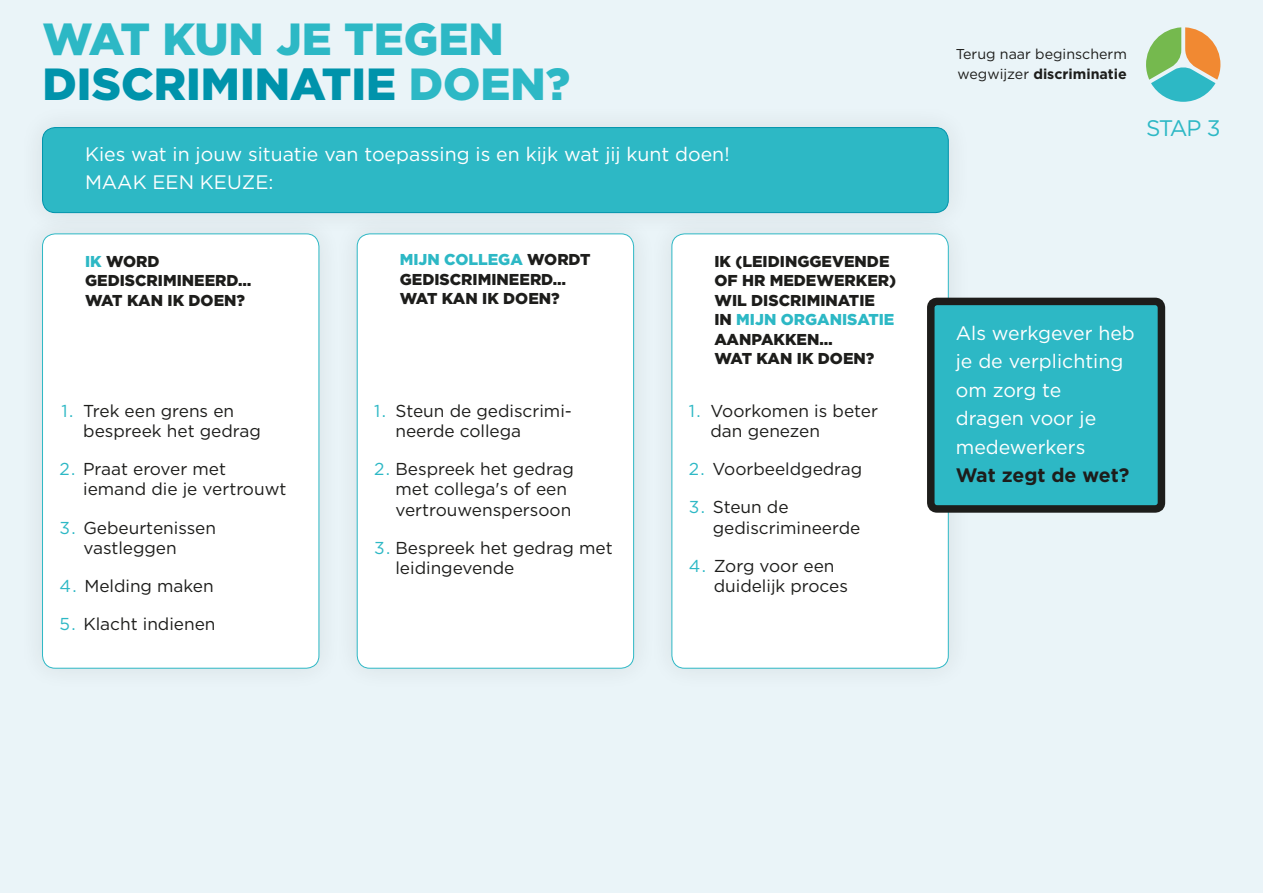
<style>
.page{position:relative;width:1263px;height:893px;background:#eaf4f8}
.page>*{position:absolute;margin:0;border:0;box-sizing:border-box;transform-origin:0 0}
.t1{font:900 45px/45px "Gotham";color:#2db8c5}
.t2{font:22.5px "Gotham";color:#2db8c5}
.t3{font:19.5px/28.5px "Gotham";color:#fff}
.t4{font:700 19.5px "Gotham";letter-spacing:-.005em;color:#1d1d1b}
.t5{font:17.25px/20.2px "Gotham";color:#1d1d1b}
.t6{font:900 15.75px/19.5px "Gotham";color:#1d1d1b}
.t7{font:14.25px/19.5px "Gotham";color:#1d1d1b}
.s1{color:#0093ab}
.s2{color:#2db8c5}
.s3{font-weight:700}
</style>
<div class="page">
<svg style="left:1146px;top:27px;width:74px;height:75px"></svg>
<div style="left:43px;top:128px;width:905px;height:85px;background:#2db8c5;border-radius:13px"></div>
<div style="left:42px;top:127px;width:907px;height:86px;border:1px solid #0093ab;border-radius:13px"></div>
<div style="left:18px;top:210px;width:325px;height:482px;background:#e5eff3"></div>
<div style="left:43px;top:234px;width:276px;height:434px;background:#fff;border-radius:13px"></div>
<div style="left:42px;top:233px;width:277px;height:436px;border:1px solid #2db8c5;border-radius:13px"></div>
<div style="left:333px;top:210px;width:325px;height:482px;background:#1d1d1b;opacity:.1"></div>
<div style="left:357px;top:234px;width:277px;height:434px;background:#fff;border-radius:13px"></div>
<div style="left:357px;top:233px;width:277px;height:436px;border:1px solid #2db8c5;border-radius:13px"></div>
<div style="left:647px;top:210px;width:326px;height:482px;background:#1d1d1b;opacity:.1"></div>
<div style="left:672px;top:234px;width:276px;height:434px;background:#fff;border-radius:13px"></div>
<div style="left:931px;top:301px;width:230px;height:208px;background:#2db8c5;border-radius:6px"></div>
<div style="left:927px;top:298px;width:238px;height:215px;border:8px solid #1d1d1b;border-radius:6px"></div>
<h1 class="t1" style="left:43px;top:16px;width:529px">WAT KUN JE TEGEN<br><span class="s1">DISCRIMINATIE</span> DOEN?</h1>
<p class="t3" style="left:85px;top:139px;width:646px">Kies wat in jouw situatie van toepassing is en kijk wat jij kunt doen!<br>MAAK EEN KEUZE:</p>
<p class="t6" style="left:85px;top:251px;width:168px"><span class="s2">IK</span> WORD<br>GEDISCRIMINEERD…<br>WAT KAN IK DOEN?</p>
<p class="t5" style="left:83px;top:400px;width:179px;text-indent:-22px"><span class="s2">1.</span> Trek een grens en bespreek het gedrag</p>
<p class="t5" style="left:83px;top:459px;width:205px;text-indent:-24px"><span class="s2">2.</span> Praat erover met iemand die je vertrouwt</p>
<p class="t5" style="left:83px;top:517px;width:134px;text-indent:-24px"><span class="s2">3.</span> Gebeurtenissen vastleggen</p>
<p class="t5" style="left:60px;top:575px;width:156px"><span class="s2">4.</span> Melding maken</p>
<p class="t5" style="left:60px;top:614px;width:157px"><span class="s2">5.</span> Klacht indienen</p>
<p class="t6" style="left:400px;top:249px;width:192px"><span class="s2">MIJN COLLEGA</span> WORDT<br>GEDISCRIMINEERD…<br>WAT KAN IK DOEN?</p>
<p class="t5" style="left:395px;top:400px;width:178px;text-indent:-21px"><span class="s2">1.</span> Steun de gediscrimi&shy;neerde collega</p>
<p class="t5" style="left:395px;top:459px;width:180px;text-indent:-21px"><span class="s2">2.</span> Bespreek het gedrag met collega's of een vertrouwenspersoon</p>
<p class="t5" style="left:395px;top:537px;width:219px;text-indent:-21px"><span class="s2">3.</span> Bespreek het gedrag met leidingevende</p>
<p class="t6" style="left:714px;top:251px;width:183px">IK (LEIDINGGEVENDE<br>OF HR MEDEWERKER)<br>WIL DISCRIMINATIE<br>IN <span class="s2">MIJN ORGANISATIE<br></span>AANPAKKEN…<br>WAT KAN IK DOEN?</p>
<p class="t5" style="left:710px;top:400px;width:169px;text-indent:-22px"><span class="s2">1.</span> Voorkomen is beter dan genezen</p>
<p class="t5" style="left:689px;top:459px;width:175px"><span class="s2">2.</span> Voorbeeldgedrag</p>
<p class="t5" style="left:713px;top:497px;width:149px;text-indent:-24px"><span class="s2">3.</span> Steun de gediscrimineerde</p>
<p class="t5" style="left:714px;top:555px;width:136px;text-indent:-25px"><span class="s2">4.</span> Zorg voor een duidelijk proces</p>
<p class="t7" style="left:956px;top:44px;width:173px">Terug naar beginscherm wegwijzer <span class="s3">discriminatie</span></p>
<h2 class="t2" style="left:1146px;top:116px;width:76px">STAP 3</h2>
<p class="t3" style="left:956px;top:318px;width:181px">Als werkgever heb je de verplichting om zorg te<br>dragen voor je medewerkers</p>
<p class="t4" style="left:956px;top:464px;width:175px">Wat zegt de wet?</p>
</div>
